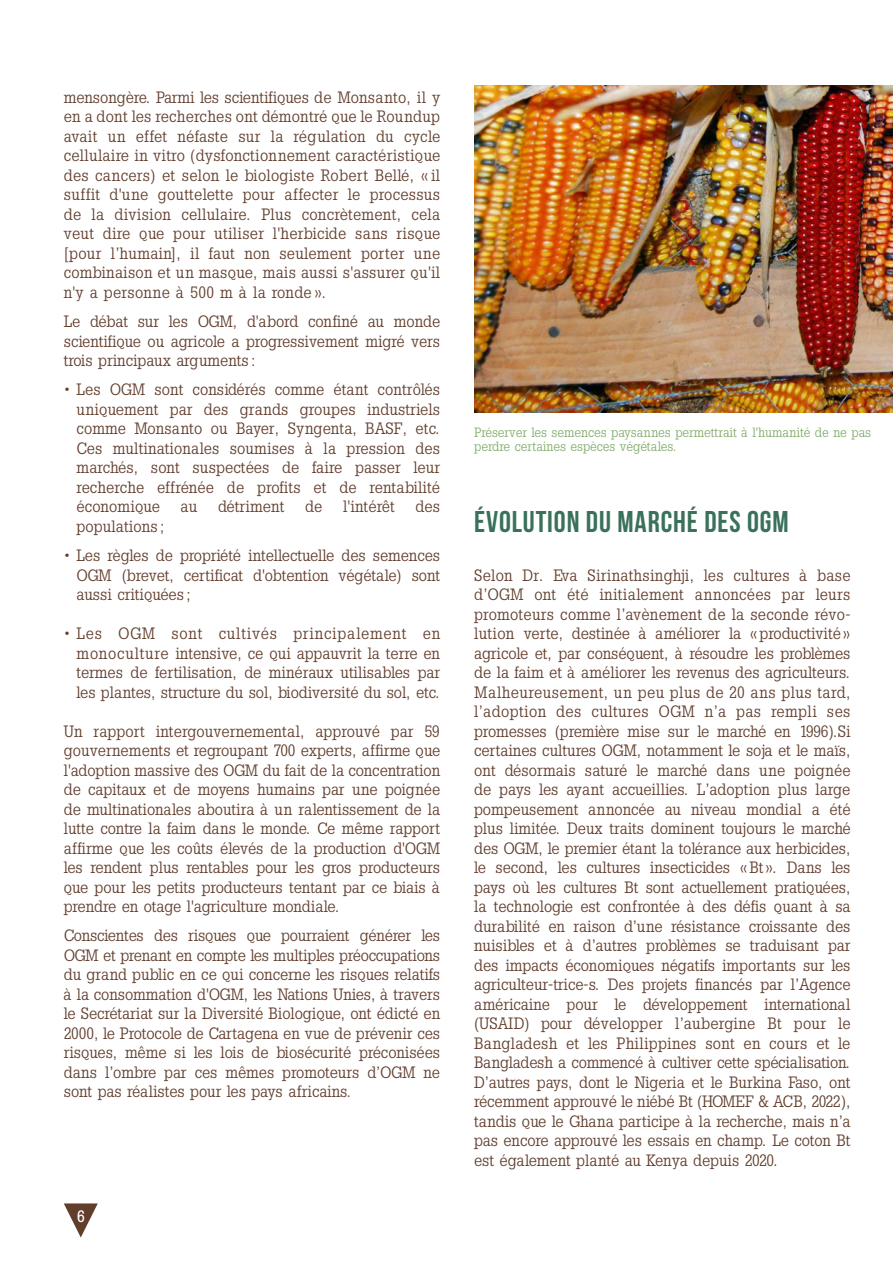
<style>
.page{position:relative;width:893px;height:1263px;background:#fff}
.page>*{position:absolute;margin:0;border:0;box-sizing:border-box;transform-origin:0 0}
.sous-titre_1{font:30px "Bebas Neue";letter-spacing:.03em;color:#39715b}
.texte{font:16.5px/19.5px "Slab Tall X";color:#613d2c;text-align:justify}
.Liste{font:16.5px/19.5px "Slab Tall X";color:#613d2c;text-align:justify}
.t1{font:500 16.5px "Slab Tall X";color:#fff}
.Légendes{font:13.5px/13.5px "Slab Tall X";color:#81ad6a}
</style>
<div class="page">
<svg style="left:64px;top:1203px;width:34px;height:34px"></svg>
<img style="left:474px;top:85px;width:419px;height:327px">
<p class="texte" style="left:64px;top:87px;width:378px">mensongère. Parmi les scientifiques de Monsanto, il y en a dont les recherches ont démontré que le Roundup avait un effet néfaste sur la régulation du cycle cellulaire in vitro (dysfonctionnement caractéristique des cancers) et selon le biologiste Robert Bellé, « il suffit d'une gouttelette pour affecter le processus de la division cellulaire. Plus concrètement, cela veut dire que pour utiliser l'herbicide sans risque [pour l’humain], il faut non seulement porter une combinaison et un masque, mais aussi s'assurer qu'il n'y a personne à 500 m à la ronde ».</p>
<p class="texte" style="left:64px;top:311px;width:378px">Le débat sur les OGM, d'abord confiné au monde scientifique ou agricole a progressivement migré vers trois principaux arguments :</p>
<p class="Liste" style="left:77px;top:380px;width:365px;text-indent:-13px">• Les OGM sont considérés comme étant contrôlés uniquement par des grands groupes industriels comme Monsanto ou Bayer, Syngenta, BASF, etc.<br>Ces multinationales soumises à la pression des marchés, sont suspectées de faire passer leur recherche effrénée de profits et de rentabilité économique</p>
<p class="Liste" style="left:181px;top:497px;width:18px">au</p>
<p class="Liste" style="left:218px;top:497px;width:68px">détriment</p>
<p class="Liste" style="left:305px;top:497px;width:19px">de</p>
<p class="Liste" style="left:343px;top:497px;width:53px">l'intérêt</p>
<p class="Liste" style="left:416px;top:497px;width:26px">des</p>
<p class="Liste" style="left:77px;top:516px;width:90px">populations ;</p>
<p class="Liste" style="left:77px;top:545px;width:365px;text-indent:-13px">• Les règles de propriété intellectuelle des semences OGM (brevet, certificat d'obtention végétale) sont aussi critiquées ;</p>
<p class="Liste" style="left:77px;top:623px;width:365px;text-indent:-13px">• Les OGM sont cultivés principalement en monoculture intensive, ce qui appauvrit la terre en termes de fertilisation, de minéraux utilisables par les plantes, structure du sol, biodiversité du sol, etc.</p>
<p class="texte" style="left:64px;top:721px;width:378px">Un rapport intergouvernemental, approuvé par 59 gouvernements et regroupant 700 experts, affirme que l'adoption massive des OGM du fait de la concentration de capitaux et de moyens humains par une poignée de multinationales aboutira à un ralentissement de la lutte contre la faim dans le monde. Ce même rapport affirme que les coûts élevés de la production d'OGM les rendent plus rentables pour les gros producteurs que pour les petits producteurs tentant par ce biais à prendre en otage l'agriculture mondiale.</p>
<p class="texte" style="left:64px;top:926px;width:378px">Conscientes des risques que pourraient générer les OGM et prenant en compte les multiples préoccupations du grand public en ce qui concerne les risques relatifs à la consommation d'OGM, les Nations Unies, à travers le Secrétariat sur la Diversité Biologique, ont édicté en 2000, le Protocole de Cartagena en vue de prévenir ces risques, même si les lois de biosécurité préconisées dans l’ombre par ces mêmes promoteurs d’OGM ne sont pas réalistes pour les pays africains.</p>
<p class="t1" style="left:77px;top:1207px;width:10px">6</p>
<p class="Légendes" style="left:474px;top:426px;width:398px">Préserver les semences paysannes permettrait à l'humanité de ne pas perdre certaines espèces végétales.</p>
<p class="sous-titre_1" style="left:474px;top:505px;width:316px">ÉVOLUTION DU MARCHÉ DES OGM</p>
<p class="texte" style="left:474px;top:565px;width:378px">Selon Dr. Eva Sirinathsinghji, les cultures à base d’OGM ont été initialement annoncées par leurs promoteurs comme l’avènement de la seconde révo&shy;lution verte, destinée à améliorer la «productivité » agricole et, par conséquent, à résoudre les problèmes de la faim et à améliorer les revenus des agriculteurs.<br>Malheureusement, un peu plus de 20 ans plus tard, l’adoption des cultures OGM n’a pas rempli ses promesses (première mise sur le marché en 1996).Si certaines cultures OGM, notamment le soja et le maïs, ont désormais saturé le marché dans une poignée de pays les ayant accueillies. L’adoption plus large pompeusement annoncée au niveau mondial a été plus limitée. Deux traits dominent toujours le marché des OGM, le premier étant la tolérance aux herbicides, le second, les cultures insecticides «Bt ». Dans les pays où les cultures Bt sont actuellement pratiquées, la technologie est confrontée à des défis quant à sa durabilité en raison d’une résistance croissante des nuisibles et à d’autres problèmes se traduisant par des impacts économiques négatifs importants sur les agriculteur-trice-s. Des projets financés par l’Agence américaine pour le développement international (USAID) pour développer l’aubergine Bt pour le Bangladesh et les Philippines sont en cours et le Bangladesh a commencé à cultiver cette spécialisation.<br>D’autres pays, dont le Nigeria et le Burkina Faso, ont récemment approuvé le niébé Bt (HOMEF &amp; ACB, 2022), tandis que le Ghana participe à la recherche, mais n’a pas encore approuvé les essais en champ. Le coton Bt est également planté au Kenya depuis 2020.</p>
</div>
